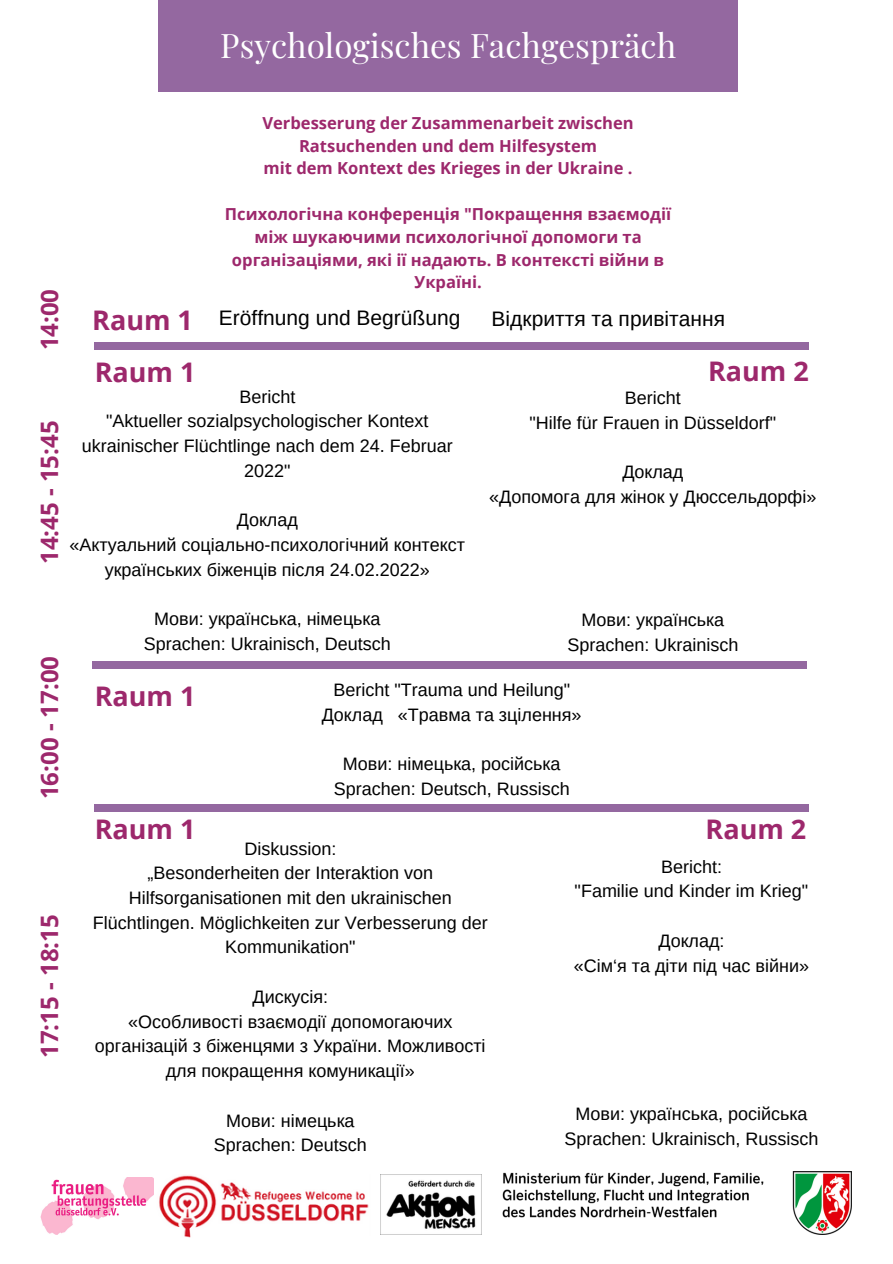
<style>
.page{position:relative;width:893px;height:1264px;background:#fff}
.page>*{position:absolute;margin:0;border:0;box-sizing:border-box;transform-origin:0 0}
.t1{font:33.15px "Playfair Display";color:#fff}
.t2{font:700 27px "Open Sans";color:#9d286c}
.t3{font:700 24px "Open Sans";color:#9d286c}
.t4{font:21px "Arimo";color:#000}
.t5{font:18px/24.8px "Arimo";color:#000;text-align:center}
.t6{font:700 16.5px/22.8px "Open Sans";color:#9d286c;text-align:center}
</style>
<div class="page">
<div style="left:158px;top:0;width:580px;height:92px;background:#9468a0"></div>
<div style="left:95px;top:342px;width:713px;height:8px;background:#9468a0"></div>
<div style="left:92px;top:660px;width:714px;height:8px;background:#9468a0"></div>
<div style="left:95px;top:804px;width:713px;height:8px;background:#9468a0"></div>
<img style="left:40px;top:1177px;width:114px;height:56px">
<img style="left:159px;top:1175px;width:210px;height:62px">
<img style="left:380px;top:1174px;width:101px;height:60px">
<img style="left:503px;top:1171px;width:348px;height:63px">
<h1 class="t1" style="left:220px;top:22px;width:457px">Psychologisches Fachgespräch</h1>
<h3 class="t3" style="left:32px;top:350px;width:63px;rotate:-90deg">14:00</h3>
<h3 class="t3" style="left:32px;top:564px;width:145px;rotate:-90deg">14:45 - 15:45</h3>
<h3 class="t3" style="left:32px;top:799px;width:145px;rotate:-90deg">16:00 - 17:00</h3>
<h3 class="t3" style="left:32px;top:1057px;width:145px;rotate:-90deg">17:15 - 18:15</h3>
<h2 class="t2" style="left:92px;top:301px;width:102px">Raum 1</h2>
<p class="t6" style="left:262px;top:111px;width:373px">Verbesserung der Zusammenarbeit zwischen<br>Ratsuchenden und dem Hilfesystem<br>mit dem Kontext des Krieges in der Ukraine .</p>
<p class="t6" style="left:225px;top:202px;width:448px">Психологічна конференція "Покращення взаємодії між шукаючими психологічної допомоги та організаціями, які ії надають. В контексті війни в Україні.</p>
<p class="t4" style="left:219px;top:306px;width:243px">Eröffnung und Begrüßung</p>
<p class="t4" style="left:491px;top:307px;width:235px">Відкриття та привітання</p>
<h2 class="t2" style="left:95px;top:353px;width:102px">Raum 1</h2>
<h2 class="t2" style="left:708px;top:352px;width:102px">Raum 2</h2>
<p class="t5" style="left:82px;top:384px;width:372px">Bericht<br>"Aktueller sozialpsychologischer Kontext ukrainischer Flüchtlinge nach dem 24. Februar<br>2022"</p>
<p class="t5" style="left:70px;top:507px;width:397px">Доклад<br>«Актуальний соціально-психологічний контекст українських біженців після 24.02.2022»</p>
<p class="t5" style="left:144px;top:606px;width:248px">Мови: українська, німецька<br>Sprachen: Ukrainisch, Deutsch</p>
<p class="t5" style="left:529px;top:385px;width:248px">Bericht<br>"Hilfe für Frauen in Düsseldorf"</p>
<p class="t5" style="left:489px;top:459px;width:328px">Доклад<br>«Допомога для жінок у Дюссельдорфі»</p>
<p class="t5" style="left:567px;top:608px;width:172px">Мови: українська<br>Sprachen: Ukrainisch</p>
<p class="t5" style="left:322px;top:677px;width:261px">Bericht "Trauma und Heilung"<br>Доклад «Травма та зцілення»</p>
<p class="t5" style="left:334px;top:751px;width:237px">Мови: німецька, російська<br>Sprachen: Deutsch, Russisch</p>
<h2 class="t2" style="left:95px;top:677px;width:102px">Raum 1</h2>
<h2 class="t2" style="left:95px;top:810px;width:102px">Raum 1</h2>
<p class="t5" style="left:93px;top:835px;width:396px">Diskussion:<br>„Besonderheiten der Interaktion von<br>Hilfsorganisationen mit den ukrainischen<br>Flüchtlingen. Möglichkeiten zur Verbesserung der<br>Kommunikation"</p>
<p class="t5" style="left:95px;top:984px;width:392px">Дискусія:<br>«Особливості взаємодії допомогаючих організацій з біженцями з України. Можливості для покращення комуникації»</p>
<p class="t5" style="left:214px;top:1107px;width:154px">Мови: німецька<br>Sprachen: Deutsch</p>
<h2 class="t2" style="left:705px;top:810px;width:102px">Raum 2</h2>
<p class="t5" style="left:574px;top:854px;width:235px">Bericht:<br>"Familie und Kinder im Krieg"</p>
<p class="t5" style="left:574px;top:928px;width:237px">Доклад:<br>«Сім‘я та діти під час війни»</p>
<p class="t5" style="left:564px;top:1101px;width:255px">Мови: українська, російська<br>Sprachen: Ukrainisch, Russisch</p>
</div>
